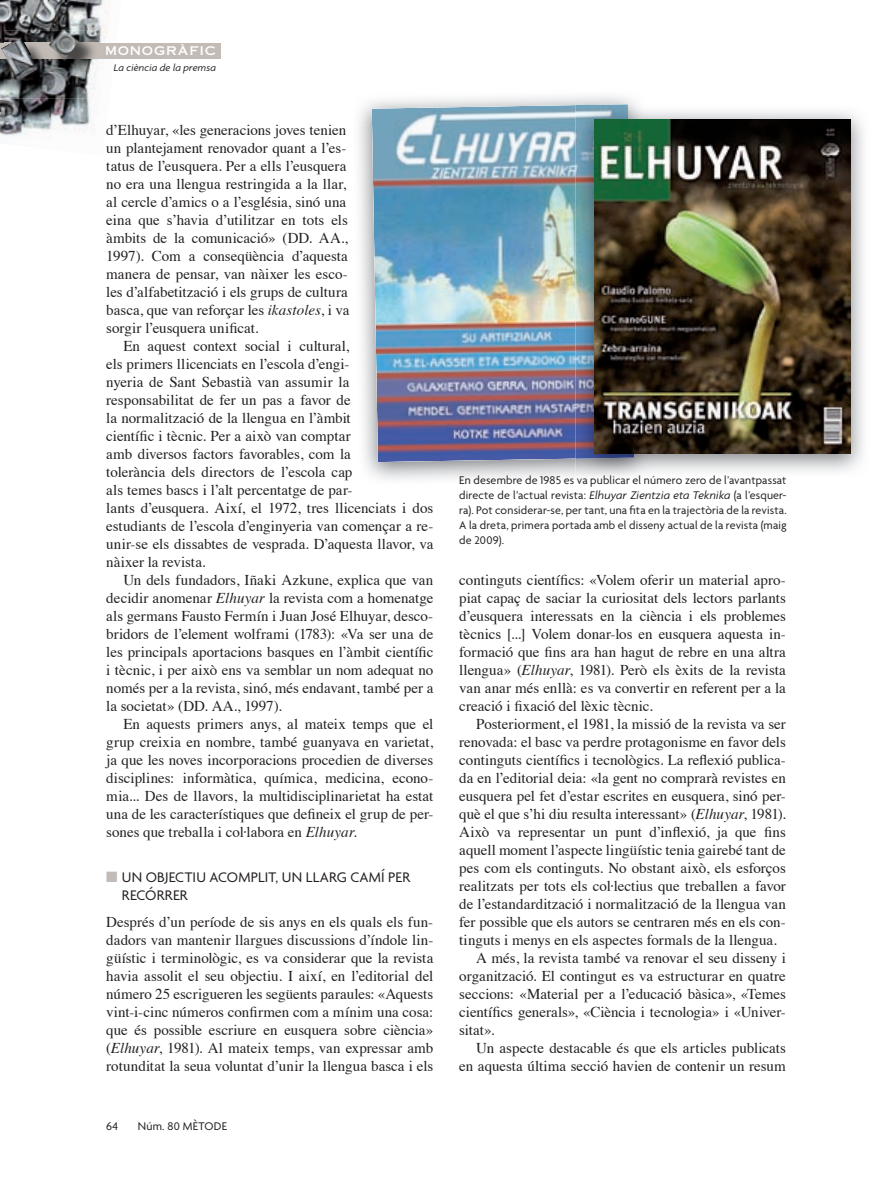
<style>
.page{position:relative;width:893px;height:1191px;background:#fff}
.page>*{position:absolute;margin:0;border:0;box-sizing:border-box;transform-origin:0 0}
.t1{font:15px/18px "Times";color:#231f20;text-align:justify}
.t2{font:15px/18px "Agenda";letter-spacing:.01em;color:#231f20}
.t3{font:12px/15px "Agenda";letter-spacing:.015em;color:#231f20;text-align:justify}
.t4{font:12px "Copperplate Thirty One AB";letter-spacing:.06em;color:#fff}
.t5{font:italic 10.5px "Agenda";letter-spacing:.015em;color:#231f20}
.s1{font-style:italic}
.s2{color:#c3bbb6}
</style>
<div class="page">
<img style="left:0;top:0;width:123px;height:136px">
<div style="left:0;top:43px;width:220px;height:15px;background:#c3bbb6"></div>
<img style="left:4px;top:31px;width:94px;height:67px">
<img style="left:80px;top:43px;width:18px;height:15px">
<img style="left:1px;top:28px;width:79px;height:52px">
<img style="left:372px;top:104px;width:256px;height:358px">
<img style="left:576px;top:105px;width:288px;height:372px">
<img style="left:576px;top:105px;width:58px;height:353px">
<img style="left:594px;top:120px;width:256px;height:333px">
<p class="t4" style="left:105px;top:44px;width:113px">MONOGRÀFIC</p>
<p class="t5" style="left:114px;top:63px;width:104px">La ciència de la premsa</p>
<p class="t1" style="left:106px;top:122px;width:245px;text-align:left">d’Elhuyar, «les generacions joves tenien un plantejament renovador quant a l’es&shy;tatus de l’eusquera. Per a ells l’eusquera no era una llengua restringida a la llar, al cercle d’amics o a l’església, sinó una eina que s’havia d’utilitzar en tots els àmbits de la comunicació» (DD. AA., 1997). Com a conseqüència d’aquesta manera de pensar, van nàixer les esco&shy;les d’alfabetització i els grups de cultura basca, que van reforçar les <span class="s1">ikastoles</span>, i va sorgir l’eusquera unificat.</p>
<p class="t1" style="left:106px;top:338px;width:329px;text-align:left;text-indent:17px">En aquest context social i cultural,<br>els primers llicenciats en l’escola d’engi-<br>nyeria de Sant Sebastià van assumir la responsabilitat de fer un pas a favor de<br>la normalització de la llengua en l’àmbit<br>científic i tècnic. Per a això van comptar<br>amb diversos factors favorables, com la<br>tolerància dels directors de l’escola cap<br>als temes bascs i l’alt percentatge de par-<br>lants d’eusquera. Així, el 1972, tres llicenciats i dos estudiants de l’escola d’enginyeria van començar a re&shy;unir-se els dissabtes de vesprada. D’aquesta llavor, va nàixer la revista.</p>
<p class="t1" style="left:106px;top:572px;width:329px;text-indent:17px">Un dels fundadors, Iñaki Azkune, explica que van decidir anomenar <span class="s1">Elhuyar</span> la revista com a homenatge als germans Fausto Fermín i Juan José Elhuyar, desco&shy;bridors de l’element wolframi (1783): «Va ser una de les principals aportacions basques en l’àmbit científic i tècnic, i per això ens va semblar un nom adequat no només per a la revista, sinó, més endavant, també per a la societat» (DD. AA., 1997).</p>
<p class="t1" style="left:106px;top:716px;width:329px;text-indent:17px">En aquests primers anys, al mateix temps que el grup creixia en nombre, també guanyava en varietat, ja que les noves incorporacions procedien de diverses disciplines: informàtica, química, medicina, econo&shy;mia... Des de llavors, la multidisciplinarietat ha estat una de les característiques que defineix el grup de per&shy;sones que treballa i col·labora en <span class="s1">Elhuyar</span>.</p>
<p class="t2" style="left:122px;top:869px;width:290px;text-indent:-16px"><span class="s2">■</span> UN OBJECTIU ACOMPLIT, UN LLARG CAMÍ PER<br>RECÓRRER</p>
<p class="t1" style="left:106px;top:914px;width:329px">Després d’un període de sis anys en els quals els fun&shy;dadors van mantenir llargues discussions d’índole lin&shy;güístic i terminològic, es va considerar que la revista havia assolit el seu objectiu. I així, en l’editorial del número 25 escrigueren les següents paraules: «Aquests vint-i-cinc números confirmen com a mínim una cosa: que és possible escriure en eusquera sobre ciència» (<span class="s1">Elhuyar</span>, 1981). Al mateix temps, van expressar amb rotunditat la seua voluntat d’unir la llengua basca i els</p>
<p class="t3" style="left:106px;top:1119px;width:14px">64</p>
<p class="t3" style="left:138px;top:1119px;width:91px">Núm. 80 MÈTODE</p>
<p class="t3" style="left:459px;top:473px;width:329px">En desembre de 1985 es va publicar el número zero de l’avantpassat directe de l’actual revista: <span class="s1">Elhuyar Zientzia eta Teknika</span> (a l’esquer&shy;ra). Pot considerar-se, per tant, una fita en la trajectòria de la revista.<br>A la dreta, primera portada amb el disseny actual de la revista (maig de 2009).</p>
<p class="t1" style="left:459px;top:572px;width:328px">continguts científics: «Volem oferir un material apro&shy;piat capaç de saciar la curiositat dels lectors parlants d’eusquera interessats en la ciència i els problemes tècnics [...] Volem donar-los en eusquera aquesta in&shy;formació que fins ara han hagut de rebre en una altra llengua» (<span class="s1">Elhuyar</span>, 1981). Però els èxits de la revista van anar més enllà: es va convertir en referent per a la creació i fixació del lèxic tècnic.</p>
<p class="t1" style="left:476px;top:716px;width:311px">Posteriorment, el 1981, la missió de la revista va ser</p>
<p class="t1" style="left:459px;top:734px;width:328px">renovada: el basc va perdre protagonisme en favor dels</p>
<p class="t1" style="left:459px;top:752px;width:328px">continguts científics i tecnològics. La reflexió publica-</p>
<p class="t1" style="left:459px;top:770px;width:328px">da en l’editorial deia: «la gent no comprarà revistes en</p>
<p class="t1" style="left:459px;top:788px;width:328px">eusquera pel fet d’estar escrites en eusquera, sinó per-</p>
<p class="t1" style="left:459px;top:806px;width:328px">què el que s’hi diu resulta interessant» (<span class="s1">Elhuyar</span>, 1981).</p>
<p class="t1" style="left:459px;top:824px;width:328px">Això va representar un punt d’inflexió, ja que fins</p>
<p class="t1" style="left:459px;top:842px;width:328px">aquell moment l’aspecte lingüístic tenia gairebé tant de</p>
<p class="t1" style="left:459px;top:860px;width:328px">pes com els continguts. No obstant això, els esforços</p>
<p class="t1" style="left:459px;top:878px;width:328px">realitzats per tots els col·lectius que treballen a favor</p>
<p class="t1" style="left:459px;top:896px;width:328px">de l’estandardització i normalització de la llengua van</p>
<p class="t1" style="left:459px;top:914px;width:328px">fer possible que els autors se centraren més en els con-</p>
<p class="t1" style="left:459px;top:932px;width:319px">tinguts i menys en els aspectes formals de la llengua.</p>
<p class="t1" style="left:476px;top:950px;width:311px">A més, la revista també va renovar el seu disseny i</p>
<p class="t1" style="left:459px;top:968px;width:328px">organització. El contingut es va estructurar en quatre</p>
<p class="t1" style="left:459px;top:986px;width:328px">seccions: «Material per a l’educació bàsica», «Temes</p>
<p class="t1" style="left:459px;top:1004px;width:328px">científics generals», «Ciència i tecnologia» i «Univer-</p>
<p class="t1" style="left:459px;top:1022px;width:37px">sitat».</p>
<p class="t1" style="left:476px;top:1040px;width:311px">Un aspecte destacable és que els articles publicats</p>
<p class="t1" style="left:459px;top:1058px;width:328px">en aquesta última secció havien de contenir un resum</p>
</div>
